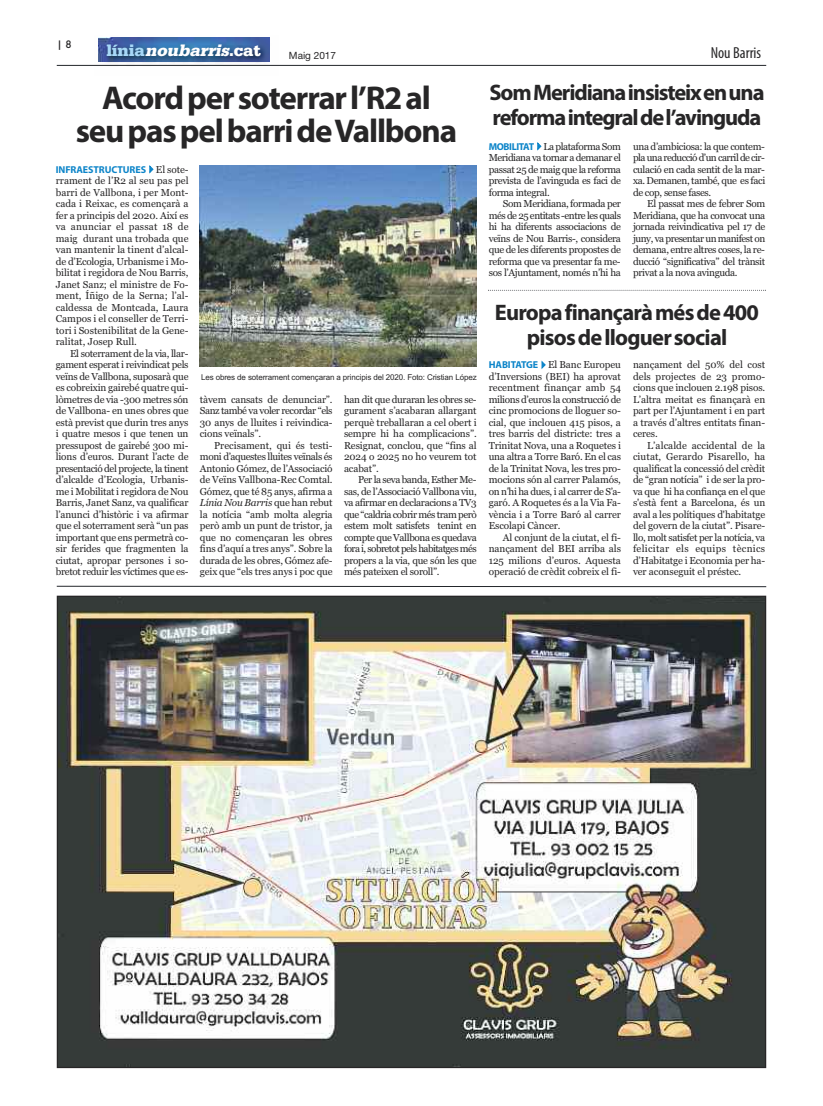
<style>
.page{position:relative;width:823px;height:1106px;background:#fff}
.page>*{position:absolute;margin:0;border:0;box-sizing:border-box;transform-origin:0 0}
.t1{font:700 33px/33px "Myriad Pro";letter-spacing:-.035em;color:#272627;text-align:center}
.t2{font:700 22.5px/25px "Myriad Pro";letter-spacing:-.04em;color:#272627}
.t3{font:italic 900 17px "Serifa";color:#fff}
.t4{font:condensed 16px "Myriad Pro";color:#272627}
.t5{font:10px/11.5px "Georgia";letter-spacing:-.015em;color:#272627;text-align:justify}
.t6{font:700 10px "Myriad Pro";letter-spacing:-.01em;color:#0d85c9}
.t7{font:10px "Helvetica Neue";color:#272627}
.t8{font:500 10px "Futura";color:#272627}
.t9{font:8px "Arial";letter-spacing:-.015em;color:#272627}
.s1{font-style:normal;color:#a7d8f7}
.s2{font-style:normal}
.s3{font-family:"Myriad Pro";font-weight:700;color:#0d85c9}
.s4{color:#0d85c9}
.s5{font-family:"Georgia";font-weight:400;color:#272627}
.s6{font-style:italic}
</style>
<div class="page">
<img style="left:95px;top:37px;width:183px;height:28px">
<img style="left:99px;top:38px;width:170px;height:24px">
<hr style="left:57px;top:65px;width:708px;height:1px;background:#23262b">
<svg style="left:56px;top:586px;width:710px;height:1px"></svg>
<img style="left:59px;top:597px;width:704px;height:469px">
<svg style="left:488px;top:290px;width:277px;height:1px"></svg>
<img style="left:199px;top:166px;width:277px;height:200px">
<p class="t8" style="left:57px;top:39px;width:16px">| 8</p>
<h3 class="t3" style="left:106px;top:44px;width:156px"><span class="s1">l í n i a</span> noubarris<span class="s2">. c a t</span></h3>
<p class="t7" style="left:289px;top:50px;width:49px">Maig 2017</p>
<h3 class="t4" style="left:710px;top:47px;width:52px">Nou Barris</h3>
<h2 class="t2" style="left:489px;top:81px;width:276px">SomMeridianainsisteixenuna reformaintegraldel’avinguda</h2>
<p class="t5" style="left:488px;top:140px;width:134px"><span class="s3">MOBILITAT</span><span class="s4">✔</span>La plataforma Som Meridiana va tornar a demanar el passat 25 de maig que la reforma prevista de l’avinguda es faci de forma integral.</p>
<p class="t5" style="left:488px;top:198px;width:134px;text-indent:14px">Som Meridiana, formada per més de 25 entitats -entre les quals hi ha diferents associacions de veïns de Nou Barris-, considera que de les diferents propostes de reforma que va presentar fa me&shy;sos l’Ajuntament, només n’hi ha</p>
<h1 class="t1" style="left:76px;top:84px;width:383px">Acordpersoterrarl’R2al seupaspelbarrideVallbona</h1>
<p class="t5" style="left:632px;top:140px;width:134px">una d’ambiciosa: la que contem&shy;pla una reducció d’un carril de cir&shy;culació en cada sentit de la mar&shy;xa. Demanen, també, que es faci de cop, sense fases.</p>
<p class="t5" style="left:632px;top:198px;width:134px;text-indent:14px">El passat mes de febrer Som Meridiana, que ha convocat una jornada reivindicativa pel 17 de juny, va presentar un manifest on demana, entre altres coses, la re&shy;ducció “significativa” del trànsit privat a la nova avinguda.</p>
<h2 class="t2" style="left:494px;top:301px;width:265px;text-align:center">Europafinançaràmésde400 pisosdelloguersocial</h2>
<p class="t5" style="left:488px;top:359px;width:134px"><span class="s3">HABITATGE</span><span class="s4">✔</span>El Banc Europeu d’Inversions (BEI) ha aprovat recentment finançar amb 54 milions d’euros la construcció de cinc promocions de lloguer so&shy;cial, que inclouen 415 pisos, a tres barris del districte: tres a Trinitat Nova, una a Roquetes i una altra a Torre Baró. En el cas de la Trinitat Nova, les tres pro&shy;mocions són al carrer Palamós, on n’hi ha dues, i al carrer de S’a&shy;garó. A Roquetes és a la Via Fa&shy;vència i a Torre Baró al carrer Escolapi Càncer.</p>
<p class="t5" style="left:488px;top:531px;width:134px;text-indent:14px">Al conjunt de la ciutat, el fi&shy;nançament del BEI arriba als 125 milions d’euros. Aquesta operació de crèdit cobreix el fi-</p>
<p class="t6" style="left:56px;top:165px;width:134px">INFRAESTRUCTURES✔<span class="s5">El sote-</span></p>
<p class="t5" style="left:56px;top:175px;width:134px">rrament de l’R2 al seu pas pel barri de Vallbona, i per Mont&shy;cada i Reixac, es començarà a fer a principis del 2020. Així es va anunciar el passat 18 de maig durant una trobada que van mantenir la tinent d’alcal&shy;de d’Ecologia, Urbanisme i Mo&shy;bilitat i regidora de Nou Barris, Janet Sanz; el ministre de Fo&shy;ment, Íñigo de la Serna; l’al&shy;caldessa de Montcada, Laura Campos i el conseller de Terri&shy;tori i Sostenibilitat de la Gene&shy;ralitat, Josep Rull.</p>
<p class="t5" style="left:56px;top:347px;width:134px;text-indent:14px">El soterrament de la via, llar&shy;gament esperat i reivindicat pels veïns de Vallbona, suposarà que es cobreixin gairebé quatre qui&shy;lòmetres de via -300 metres són de Vallbona- en unes obres que està previst que durin tres anys i quatre mesos i que tenen un pressupost de gairebé 300 mi&shy;lions d’euros. Durant l’acte de presentació del projecte, la tinent d’alcalde d’Ecologia, Urbanis&shy;me i Mobilitat i regidora de Nou Barris, Janet Sanz, va qualificar l’anunci d’històric i va afirmar que el soterrament serà “un pas important que ens permetrà co&shy;sir ferides que fragmenten la ciutat, apropar persones i so&shy;bretot reduir les víctimes que es-</p>
<p class="t5" style="left:632px;top:359px;width:134px">nançament del 50% del cost dels projectes de 23 promo&shy;cions que inclouen 2.198 pisos.<br>L’altra meitat es finançarà en part per l’Ajuntament i en part a través d’altres entitats finan&shy;ceres.</p>
<p class="t5" style="left:632px;top:439px;width:134px;text-indent:14px">L’alcalde accidental de la ciutat, Gerardo Pisarello, ha qualificat la concessió del crèdit de “gran notícia” i de ser la pro&shy;va que hi ha confiança en el que s'està fent a Barcelona, és un aval a les polítiques d'habitatge del govern de la ciutat”. Pisare&shy;llo, molt satisfet per la notícia, va felicitar els equips tècnics d’Habitatge i Economia per ha&shy;ver aconseguit el préstec.</p>
<p class="t9" style="left:201px;top:372px;width:277px">Les obres de soterrament començaran a principis del 2020. Foto: Cristian López</p>
<p class="t5" style="left:200px;top:393px;width:134px">tàvem cansats de denunciar”.<br>Sanz també va voler recordar “els 30 anys de lluites i reivindica&shy;cions veïnals”.</p>
<p class="t5" style="left:200px;top:439px;width:134px;text-indent:14px">Precisament, qui és testi&shy;moni d’aquestes lluites veïnals és Antonio Gómez, de l’Associació de Veïns Vallbona-Rec Comtal.<br>Gómez, que té 85 anys, afirma a <span class="s6">Línia Nou Barris</span> que han rebut la notícia “amb molta alegria però amb un punt de tristor, ja que no començaran les obres fins d’aquí a tres anys”. Sobre la durada de les obres, Gómez afe&shy;geix que “els tres anys i poc que</p>
<p class="t5" style="left:344px;top:393px;width:134px">han dit que duraran les obres se&shy;gurament s’acabaran allargant perquè treballaran a cel obert i sempre hi ha complicacions”.<br>Resignat, conclou, que “fins al 2024 o 2025 no ho veurem tot acabat”.</p>
<p class="t5" style="left:344px;top:474px;width:134px;text-indent:14px">Per la seva banda, Esther Me&shy;sas, de l’Associació Vallbona viu, va afirmar en declaracions a TV3 que “caldria cobrir més tram però estem molt satisfets tenint en compte que Vallbona es quedava fora i, sobretot pels habitatges més propers a la via, que són les que més pateixen el soroll”.</p>
</div>
